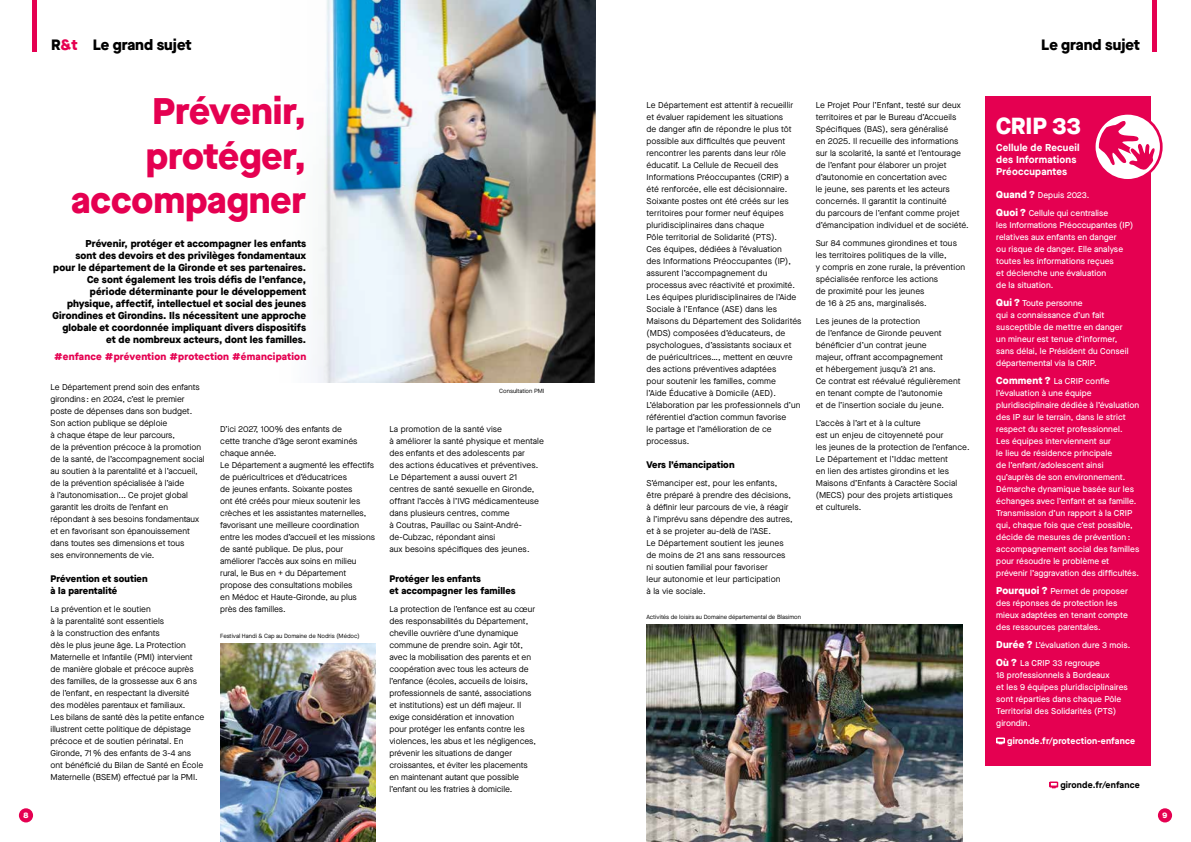
<style>
.page{position:relative;width:1191px;height:842px;background:#fff}
.page>*{position:absolute;margin:0;border:0;box-sizing:border-box;transform-origin:0 0}
.t1{font:800 37px/44.4px "Maison Neue";color:#e50051;text-align:right}
.t2{font:800 23.3px "Maison Neue";letter-spacing:-.01em;color:#fff}
.t3{font:800 15px "Maison Neue";color:#000}
.t4{font:800 10px/12px "Maison Neue";letter-spacing:.01em;color:#000;text-align:right}
.t5{font:700 10px/12px "Maison Neue";letter-spacing:.02em;color:#fff}
.t6{font:800 10px "Maison Neue";letter-spacing:.02em;color:#e50051}
.t7{font:800 9.5px/12px "Maison Neue";letter-spacing:.01em;color:#000}
.t8{font:700 9px "Maison Neue";letter-spacing:.02em;color:#fff}
.t9{font:700 9px "Maison Neue";letter-spacing:.02em;color:#000}
.t10{font:8.5px/12px "Maison Neue";color:#000}
.t11{font:500 8.5px/12px "Maison Neue";letter-spacing:.01em;color:#fff}
.t12{font:800 8px "Maison Neue";color:#fff}
.t13{font:6px "Maison Neue";color:#000}
.s1{color:#e50051}
.s2{font-weight:800;font-size:10px}
</style>
<div class="page">
<img style="left:317px;top:0;width:278px;height:383px">
<img style="left:220px;top:644px;width:155px;height:198px">
<svg style="left:1049px;top:781px;width:9px;height:7px"></svg>
<img style="left:646px;top:624px;width:316px;height:218px">
<div style="left:985px;top:96px;width:165px;height:669px;background:#e50051"></div>
<svg style="left:996px;top:737px;width:9px;height:7px"></svg>
<svg style="left:1095px;top:112px;width:67px;height:70px"></svg>
<div style="left:19px;top:808px;width:14px;height:14px;background:#e50051;border-radius:50%"></div>
<div style="left:1157px;top:808px;width:15px;height:14px;background:#e50051;border-radius:50%"></div>
<div style="left:1151px;top:0;width:5px;height:51px;background:#e50051"></div>
<div style="left:32px;top:0;width:5px;height:51px;background:#e50051"></div>
<h3 class="t3" style="left:51px;top:34px;width:142px">R<span class="s1">&amp;t</span> Le grand sujet</h3>
<h3 class="t3" style="left:1041px;top:34px;width:100px">Le grand sujet</h3>
<h1 class="t1" style="left:71px;top:88px;width:237px">Prévenir, protéger, accompagner</h1>
<p class="t4" style="left:53px;top:237px;width:255px">Prévenir, protéger et accompagner les enfants<br>sont des devoirs et des privilèges fondamentaux pour le département de la Gironde et ses partenaires.<br>Ce sont également les trois défis de l’enfance, période déterminante pour le développement physique, affectif, intellectuel et social des jeunes Girondines et Girondins. Ils nécessitent une approche globale et coordonnée impliquant divers dispositifs et de nombreux acteurs, dont les familles.</p>
<p class="t6" style="left:54px;top:349px;width:254px">#enfance #prévention #protection #émancipation</p>
<p class="t10" style="left:51px;top:381px;width:156px">Le Département prend soin des enfants girondins : en 2024, c’est le premier poste de dépenses dans son budget.<br>Son action publique se déploie<br>à chaque étape de leur parcours,<br>de la prévention précoce à la promotion de la santé, de l’accompagnement social au soutien à la parentalité et à l’accueil, de la prévention spécialisée à l’aide<br>à l’autonomisation... Ce projet global garantit les droits de l’enfant en répondant à ses besoins fondamentaux et en favorisant son épanouissement dans toutes ses dimensions et tous<br>ses environnements de vie.</p>
<p class="t7" style="left:51px;top:572px;width:99px">Prévention et soutien à la parentalité</p>
<p class="t10" style="left:51px;top:603px;width:155px">La prévention et le soutien<br>à la parentalité sont essentiels<br>à la construction des enfants<br>dès le plus jeune âge. La Protection Maternelle et Infantile (PMI) intervient de manière globale et précoce auprès des familles, de la grossesse aux 6 ans de l’enfant, en respectant la diversité des modèles parentaux et familiaux.<br>Les bilans de santé dès la petite enfance illustrent cette politique de dépistage précoce et de soutien périnatal. En Gironde, 71 % des enfants de 3-4 ans ont bénéficié du Bilan de Santé en École Maternelle (BSEM) effectué par la PMI.</p>
<p class="t13" style="left:499px;top:387px;width:47px">Consultation PMI</p>
<p class="t10" style="left:220px;top:423px;width:156px">D’ici 2027, 100% des enfants de<br>cette tranche d’âge seront examinés chaque année.<br>Le Département a augmenté les effectifs de puéricultrices et d’éducatrices<br>de jeunes enfants. Soixante postes<br>ont été créés pour mieux soutenir les crèches et les assistantes maternelles, favorisant une meilleure coordination entre les modes d’accueil et les missions de santé publique. De plus, pour améliorer l’accès aux soins en milieu rural, le Bus en + du Département propose des consultations mobiles<br>en Médoc et Haute-Gironde, au plus près des familles.</p>
<p class="t10" style="left:389px;top:423px;width:156px">La promotion de la santé vise<br>à améliorer la santé physique et mentale des enfants et des adolescents par<br>des actions éducatives et préventives.<br>Le Département a aussi ouvert 21 centres de santé sexuelle en Gironde, offrant l’accès à l’IVG médicamenteuse dans plusieurs centres, comme<br>à Coutras, Pauillac ou Saint‑André&shy;de‑Cubzac, répondant ainsi<br>aux besoins spécifiques des jeunes.</p>
<p class="t7" style="left:389px;top:572px;width:128px">Protéger les enfants<br>et accompagner les familles</p>
<p class="t10" style="left:389px;top:603px;width:148px">La protection de l’enfance est au cœur des responsabilités du Département, cheville ouvrière d’une dynamique commune de prendre soin. Agir tôt, avec la mobilisation des parents et en coopération avec tous les acteurs de l’enfance (écoles, accueils de loisirs, professionnels de santé, associations et institutions) est un défi majeur. Il exige considération et innovation<br>pour protéger les enfants contre les violences, les abus et les négligences, prévenir les situations de danger croissantes, et éviter les placements en maintenant autant que possible l’enfant ou les fratries à domicile.</p>
<p class="t13" style="left:220px;top:632px;width:141px">Festival Handi &amp; Cap au Domaine de Nodris (Médoc)</p>
<p class="t10" style="left:646px;top:99px;width:156px">Le Département est attentif à recueillir et évaluer rapidement les situations<br>de danger afin de répondre le plus tôt possible aux difficultés que peuvent rencontrer les parents dans leur rôle éducatif. La Cellule de Recueil des Informations Préoccupantes (CRIP) a été renforcée, elle est décisionnaire.<br>Soixante postes ont été créés sur les territoires pour former neuf équipes pluridisciplinaires dans chaque<br>Pôle territorial de Solidarité (PTS).<br>Ces équipes, dédiées à l’évaluation<br>des Informations Préoccupantes (IP), assurent l’accompagnement du processus avec réactivité et proximité.<br>Les équipes pluridisciplinaires de l’Aide Sociale à l’Enfance (ASE) dans les Maisons du Département des Solidarités (MDS) composées d’éducateurs, de psychologues, d’assistants sociaux et de puéricultrices…, mettent en œuvre des actions préventives adaptées<br>pour soutenir les familles, comme<br>l’Aide Éducative à Domicile (AED).<br>L’élaboration par les professionnels d’un référentiel d’action commun favorise<br>le partage et l’amélioration de ce processus.</p>
<p class="t7" style="left:646px;top:458px;width:90px">Vers l’émancipation</p>
<p class="t10" style="left:646px;top:477px;width:148px">S’émanciper est, pour les enfants, être préparé à prendre des décisions, à définir leur parcours de vie, à réagir à l’imprévu sans dépendre des autres, et à se projeter au-delà de l’ASE.<br>Le Département soutient les jeunes de moins de 21 ans sans ressources ni soutien familial pour favoriser<br>leur autonomie et leur participation<br>à la vie sociale.</p>
<p class="t13" style="left:646px;top:612px;width:156px">Activités de loisirs au Domaine départemental de Blasimon</p>
<p class="t10" style="left:815px;top:99px;width:155px">Le Projet Pour l’Enfant, testé sur deux territoires et par le Bureau d’Accueils Spécifiques (BAS), sera généralisé<br>en 2025. Il recueille des informations sur la scolarité, la santé et l’entourage de l’enfant pour élaborer un projet d’autonomie en concertation avec<br>le jeune, ses parents et les acteurs concernés. Il garantit la continuité<br>du parcours de l’enfant comme projet d’émancipation individuel et de société.</p>
<p class="t10" style="left:815px;top:237px;width:151px">Sur 84 communes girondines et tous les territoires politiques de la ville,<br>y compris en zone rurale, la prévention spécialisée renforce les actions<br>de proximité pour les jeunes<br>de 16 à 25 ans, marginalisés.</p>
<p class="t10" style="left:815px;top:315px;width:146px">Les jeunes de la protection<br>de l’enfance de Gironde peuvent bénéficier d’un contrat jeune<br>majeur, offrant accompagnement<br>et hébergement jusqu’à 21 ans.<br>Ce contrat est réévalué régulièrement en tenant compte de l’autonomie<br>et de l’insertion sociale du jeune.</p>
<p class="t10" style="left:815px;top:417px;width:155px">L’accès à l’art et à la culture<br>est un enjeu de citoyenneté pour<br>les jeunes de la protection de l’enfance.<br>Le Département et l’Iddac mettent<br>en lien des artistes girondins et les<br>Maisons d’Enfants à Caractère Social (MECS) pour des projets artistiques<br>et culturels.</p>
<h2 class="t2" style="left:996px;top:109px;width:86px">CRIP 33</h2>
<p class="t5" style="left:996px;top:142px;width:85px">Cellule de Recueil des Informations<br>Préoccupantes</p>
<p class="t11" style="left:996px;top:186px;width:114px;line-height:18px"><span class="s2">Quand ?</span> Depuis 2023.<br><span class="s2">Quoi ?</span> Cellule qui centralise</p>
<p class="t11" style="left:996px;top:219px;width:138px">les Informations Préoccupantes (IP) relatives aux enfants en danger<br>ou risque de danger. Elle analyse toutes les informations reçues<br>et déclenche une évaluation<br>de la situation.</p>
<p class="t11" style="left:996px;top:297px;width:134px"><span class="s2">Qui ?</span> Toute personne<br>qui a connaissance d’un fait susceptible de mettre en danger un mineur est tenue d’informer, sans délai, le Président du Conseil départemental via la CRIP.</p>
<p class="t11" style="left:996px;top:375px;width:145px"><span class="s2">Comment ?</span> La CRIP confie l’évaluation à une équipe pluridisciplinaire dédiée à l’évaluation des IP sur le terrain, dans le strict respect du secret professionnel.<br>Les équipes interviennent sur<br>le lieu de résidence principale<br>de l’enfant/adolescent ainsi qu’auprès de son environnement.<br>Démarche dynamique basée sur les échanges avec l’enfant et sa famille.<br>Transmission d’un rapport à la CRIP qui, chaque fois que c’est possible, décide de mesures de prévention : accompagnement social des familles pour résoudre le problème et prévenir l’aggravation des difficultés.</p>
<p class="t11" style="left:996px;top:585px;width:133px"><span class="s2">Pourquoi ?</span> Permet de proposer des réponses de protection les mieux adaptées en tenant compte des ressources parentales.</p>
<p class="t11" style="left:996px;top:636px;width:136px;line-height:18px"><span class="s2">Durée ?</span> L’évaluation dure 3 mois.<br><span class="s2">Où ?</span> La CRIP 33 regroupe</p>
<p class="t11" style="left:996px;top:669px;width:133px">18 professionnels à Bordeaux<br>et les 9 équipes pluridisciplinaires sont réparties dans chaque Pôle<br>Territorial des Solidarités (PTS) girondin.</p>
<p class="t8" style="left:1007px;top:734px;width:129px">gironde.fr/protection-enfance</p>
<p class="t9" style="left:1060px;top:778px;width:81px">gironde.fr/enfance</p>
<p class="t12" style="left:24px;top:809px;width:6px">8</p>
<p class="t12" style="left:1162px;top:809px;width:6px">9</p>
</div>
